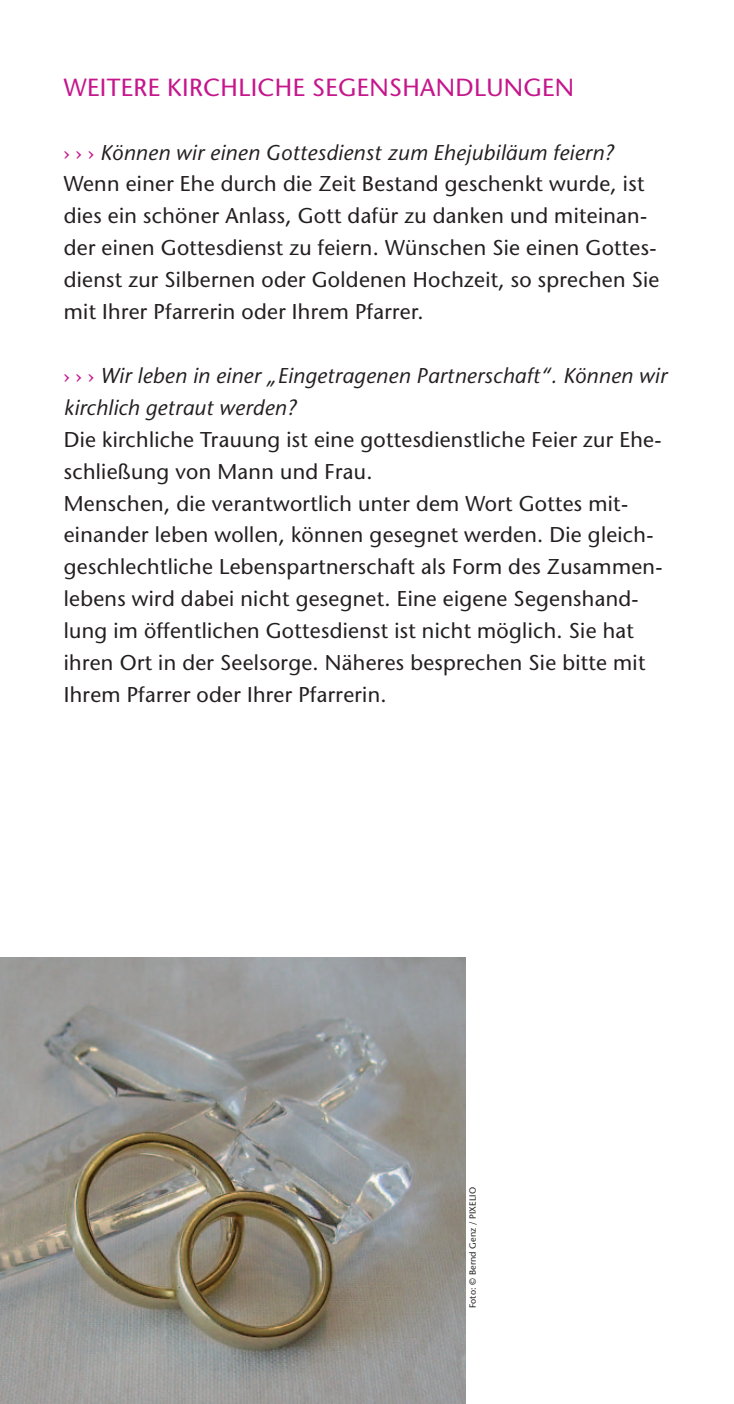
<style>
.page{position:relative;width:734px;height:1404px;background:#fff}
.page>*{position:absolute;margin:0;border:0;box-sizing:border-box;transform-origin:0 0}
.t1{font:24.75px "Stone Sans";letter-spacing:.015em;color:#c5168c}
.t2{font:21.38px/31.9px "Stone Sans";letter-spacing:.015em;color:#231f20}
.t3{font:italic 21.38px/31.9px "Stone Sans";letter-spacing:.015em;color:#231f20}
.t4{font:9px "Stone Sans";letter-spacing:.015em;color:#231f20}
.s1{color:#c5168c}
.s2{font-style:italic}
.s3{font-style:normal;color:#c5168c}
</style>
<div class="page">
<img style="left:0;top:957px;width:466px;height:446px">
<p class="t1" style="left:64px;top:77px;width:512px">WEITERE KIRCHLICHE SEGENSHANDLUNGEN</p>
<p class="t2" style="left:64px;top:138px;width:597px"><span class="s1">› › ›</span> <span class="s2">Können wir einen Gottesdienst zum Ehejubiläum feiern?<br></span>Wenn einer Ehe durch die Zeit Bestand geschenkt wurde, ist dies ein schöner Anlass, Gott dafür zu danken und miteinan&shy;der einen Gottesdienst zu feiern. Wünschen Sie einen Gottes&shy;dienst zur Silbernen oder Goldenen Hochzeit, so sprechen Sie mit Ihrer Pfarrerin oder Ihrem Pfarrer.</p>
<p class="t3" style="left:64px;top:362px;width:604px"><span class="s3">› › ›</span> Wir leben in einer „Eingetragenen Partnerschaft“. Können wir kirchlich getraut werden?</p>
<p class="t2" style="left:64px;top:425px;width:600px">Die kirchliche Trauung ist eine gottesdienstliche Feier zur Ehe&shy;schließung von Mann und Frau.<br>Menschen, die verantwortlich unter dem Wort Gottes mit - einander leben wollen, können gesegnet werden. Die gleich&shy;geschlechtliche Lebenspartnerschaft als Form des Zusammen&shy;lebens wird dabei nicht gesegnet. Eine eigene Segenshand&shy;lung im öffentlichen Gottesdienst ist nicht möglich. Sie hat ihren Ort in der Seelsorge. Näheres besprechen Sie bitte mit Ihrem Pfarrer oder Ihrer Pfarrerin.</p>
<p class="t4" style="left:469px;top:1307px;width:123px;rotate:-90deg">Foto: © Bernd Genz / PIXELIO</p>
</div>
